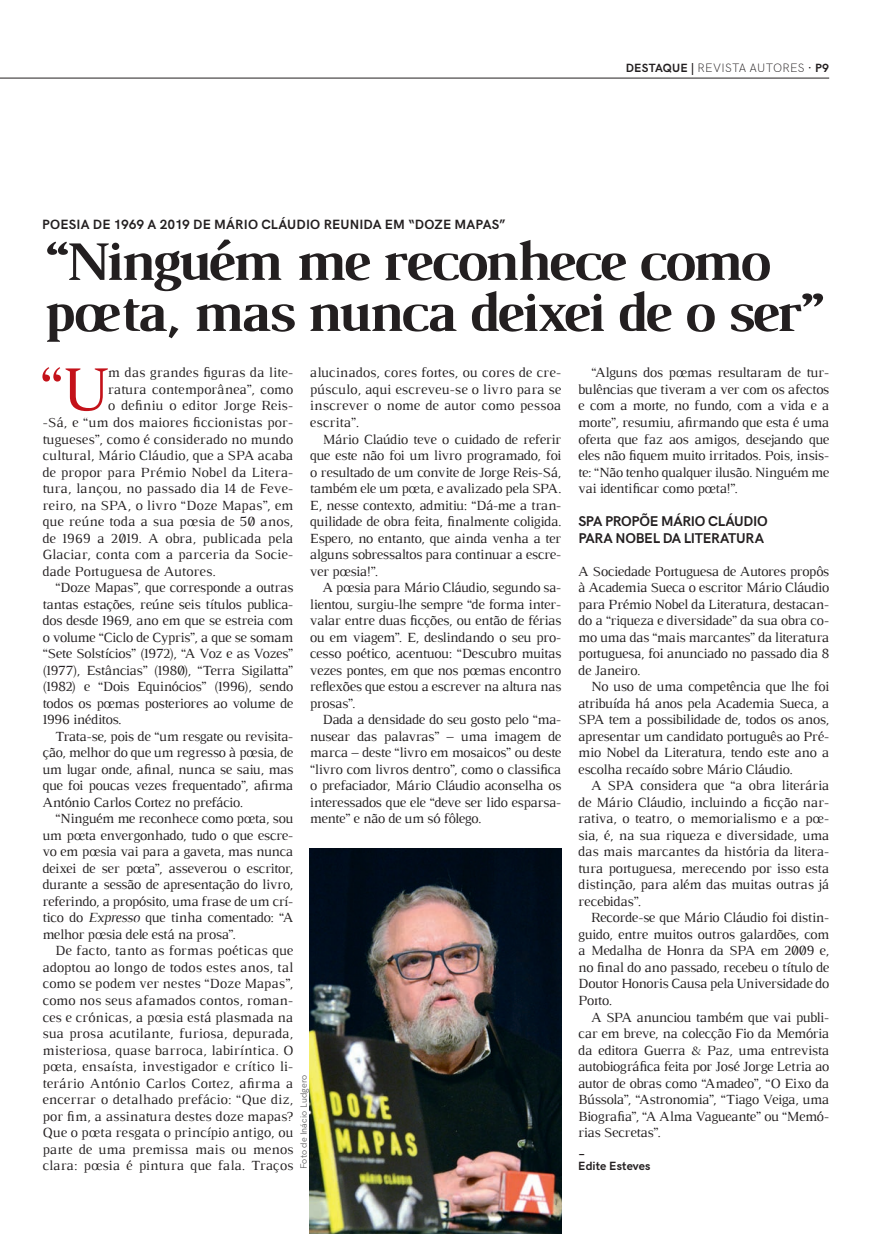
<style>
.page{position:relative;width:893px;height:1234px;background:#fff}
.page>*{position:absolute;margin:0;border:0;box-sizing:border-box;transform-origin:0 0}
.t1{font:65.7px "Luthier";color:#c4121a}
.t2{font:700 57px/51px "Luthier";letter-spacing:-.05em;color:#231f20}
.t3{font:14.25px/16.5px "Luthier";letter-spacing:-.015em;color:#231f20;text-align:justify}
.t4{font:14.25px "Luthier";letter-spacing:.005em;color:#231f20}
.t5{font:14.25px "Luthier";letter-spacing:-.035em;color:#231f20}
.t6{font:700 14.25px/16.5px "HK Grotesk";letter-spacing:-.02em;color:#231f20}
.t7{font:700 13.5px "HK Grotesk";letter-spacing:.01em;color:#231f20}
.t8{font:300 12px "HK Grotesk";letter-spacing:.02em;color:#231f20}
.t9{font:700 12px "HK Grotesk";color:#231f20}
.t10{font:9px "HK Grotesk";letter-spacing:.02em;color:#57585a}
.s1{font-weight:700}
.s2{font-style:italic}
</style>
<div class="page">
<hr style="left:0;top:78px;width:829px;height:1px;background:#231f20">
<img style="left:310px;top:848px;width:251px;height:385px">
<p class="t8" style="left:626px;top:61px;width:205px"><span class="s1">DESTAQUE |</span> REVISTA AUTORES · <span class="s1">P9</span></p>
<p class="t7" style="left:42px;top:219px;width:465px">POESIA DE 1969 A 2019 DE MÁRIO CLÁUDIO REUNIDA EM “DOZE MAPAS”</p>
<h2 class="t2" style="left:42px;top:240px;width:779px">“Ninguém me reconhece como poeta, mas nunca deixei de o ser”</h2>
<h1 class="t1" style="left:38px;top:348px;width:71px">“U</h1>
<p class="t3" style="left:108px;top:364px;width:187px">m das grandes figuras da lite-</p>
<p class="t3" style="left:310px;top:364px;width:253px">alucinados, cores fortes, ou cores de cre&shy;púsculo, aqui escreveu-se o livro para se inscrever o nome de autor como pessoa escrita”.</p>
<p class="t3" style="left:310px;top:430px;width:253px;text-indent:13px">Mário Claúdio teve o cuidado de referir que este não foi um livro programado, foi o resultado de um convite de Jorge Reis-Sá, também ele um poeta, e avalizado pela SPA.<br>E, nesse contexto, admitiu: “Dá-me a tran&shy;quilidade de obra feita, finalmente coligida.<br>Espero, no entanto, que ainda venha a ter alguns sobressaltos para continuar a escre&shy;ver poesia!”.</p>
<p class="t3" style="left:310px;top:579px;width:253px;text-indent:13px">A poesia para Mário Cláudio, segundo sa&shy;lientou, surgiu-lhe sempre “de forma inter&shy;valar entre duas ficções, ou então de férias ou em viagem”. E, deslindando o seu pro&shy;cesso poético, acentuou: “Descubro muitas vezes pontes, em que nos poemas encontro reflexões que estou a escrever na altura nas prosas”.</p>
<p class="t3" style="left:310px;top:711px;width:253px;text-indent:13px">Dada a densidade do seu gosto pelo “ma&shy;nusear das palavras” – uma imagem de marca – deste “livro em mosaicos” ou deste “livro com livros dentro”, como o classifica o prefaciador, Mário Cláudio aconselha os interessados que ele “deve ser lido esparsa&shy;mente” e não de um só fôlego.</p>
<p class="t3" style="left:108px;top:380px;width:187px">ratura contemporânea”, como</p>
<p class="t3" style="left:108px;top:397px;width:187px">o definiu o editor Jorge Reis-</p>
<p class="t4" style="left:42px;top:413px;width:252px">-Sá, e “um dos maiores ficcionistas por-</p>
<p class="t3" style="left:42px;top:430px;width:252px">tugueses”, como é considerado no mundo</p>
<p class="t3" style="left:42px;top:447px;width:252px">cultural, Mário Cláudio, que a SPA acaba</p>
<p class="t4" style="left:42px;top:463px;width:252px">de propor para Prémio Nobel da Litera-</p>
<p class="t3" style="left:42px;top:480px;width:252px">tura, lançou, no passado dia 14 de Feve-</p>
<p class="t4" style="left:42px;top:496px;width:252px">reiro, na SPA, o livro “Doze Mapas”, em</p>
<p class="t3" style="left:42px;top:513px;width:252px">que reúne toda a sua poesia de 50 anos,</p>
<p class="t3" style="left:42px;top:529px;width:252px">de 1969 a 2019. A obra, publicada pela</p>
<p class="t4" style="left:42px;top:545px;width:252px">Glaciar, conta com a parceria da Socie-</p>
<p class="t3" style="left:42px;top:562px;width:175px">dade Portuguesa de Autores.</p>
<p class="t3" style="left:55px;top:579px;width:240px">“Doze Mapas”, que corresponde a outras</p>
<p class="t3" style="left:42px;top:595px;width:252px">tantas estações, reúne seis títulos publica-</p>
<p class="t3" style="left:42px;top:612px;width:252px">dos desde 1969, ano em que se estreia com</p>
<p class="t3" style="left:42px;top:628px;width:252px">o volume “Ciclo de Cypris”, a que se somam</p>
<p class="t3" style="left:42px;top:645px;width:252px">“Sete Solstícios” (1972), “A Voz e as Vozes”</p>
<p class="t3" style="left:42px;top:661px;width:252px">(1977), Estâncias” (1980), “Terra Sigilatta”</p>
<p class="t3" style="left:42px;top:678px;width:252px">(1982) e “Dois Equinócios” (1996), sendo</p>
<p class="t3" style="left:42px;top:694px;width:252px">todos os poemas posteriores ao volume de</p>
<p class="t3" style="left:42px;top:711px;width:81px">1996 inéditos.</p>
<p class="t3" style="left:55px;top:727px;width:240px">Trata-se, pois de “um resgate ou revisita-</p>
<p class="t3" style="left:42px;top:744px;width:252px">ção, melhor do que um regresso à poesia, de</p>
<p class="t3" style="left:42px;top:760px;width:252px">um lugar onde, afinal, nunca se saiu, mas</p>
<p class="t3" style="left:42px;top:777px;width:252px">que foi poucas vezes frequentado”, afirma</p>
<p class="t5" style="left:42px;top:793px;width:202px">António Carlos Cortez no prefácio.</p>
<p class="t3" style="left:55px;top:810px;width:240px">“Ninguém me reconhece como poeta, sou</p>
<p class="t3" style="left:42px;top:826px;width:252px">um poeta envergonhado, tudo o que escre-</p>
<p class="t3" style="left:42px;top:843px;width:252px">vo em poesia vai para a gaveta, mas nunca</p>
<p class="t3" style="left:42px;top:859px;width:252px">deixei de ser poeta”, asseverou o escritor,</p>
<p class="t3" style="left:42px;top:876px;width:252px">durante a sessão de apresentação do livro,</p>
<p class="t3" style="left:42px;top:892px;width:252px">referindo, a propósito, uma frase de um crí-</p>
<p class="t5" style="left:42px;top:908px;width:252px">tico do <span class="s2">Expresso</span> que tinha comentado: “A</p>
<p class="t3" style="left:42px;top:925px;width:195px">melhor poesia dele está na prosa”.</p>
<p class="t3" style="left:55px;top:942px;width:240px">De facto, tanto as formas poéticas que</p>
<p class="t3" style="left:42px;top:958px;width:252px">adoptou ao longo de todos estes anos, tal</p>
<p class="t4" style="left:42px;top:974px;width:252px">como se podem ver nestes “Doze Mapas”,</p>
<p class="t3" style="left:42px;top:991px;width:252px">como nos seus afamados contos, roman-</p>
<p class="t3" style="left:42px;top:1008px;width:252px">ces e crónicas, a poesia está plasmada na</p>
<p class="t3" style="left:42px;top:1024px;width:252px">sua prosa acutilante, furiosa, depurada,</p>
<p class="t4" style="left:42px;top:1040px;width:252px">misteriosa, quase barroca, labiríntica. O</p>
<p class="t4" style="left:42px;top:1057px;width:252px">poeta, ensaísta, investigador e crítico li-</p>
<p class="t3" style="left:42px;top:1074px;width:252px">terário António Carlos Cortez, afirma a</p>
<p class="t4" style="left:42px;top:1090px;width:252px">encerrar o detalhado prefácio: “Que diz,</p>
<p class="t3" style="left:42px;top:1107px;width:252px">por fim, a assinatura destes doze mapas?</p>
<p class="t3" style="left:42px;top:1123px;width:252px">Que o poeta resgata o princípio antigo, ou</p>
<p class="t4" style="left:42px;top:1139px;width:252px">parte de uma premissa mais ou menos</p>
<p class="t3" style="left:42px;top:1156px;width:252px">clara: poesia é pintura que fala. Traços</p>
<p class="t10" style="left:300px;top:1168px;width:96px;rotate:-90deg">Foto de Inácio Ludgero</p>
<p class="t3" style="left:578px;top:364px;width:252px;text-indent:13px">“Alguns dos poemas resultaram de tur&shy;bulências que tiveram a ver com os afectos e com a morte, no fundo, com a vida e a morte”, resumiu, afirmando que esta é uma oferta que faz aos amigos, desejando que eles não fiquem muito irritados. Pois, insis&shy;te: “Não tenho qualquer ilusão. Ninguém me vai identificar como poeta!”.</p>
<p class="t6" style="left:578px;top:514px;width:191px">SPA PROPÕE MÁRIO CLÁUDIO<br>PARA NOBEL DA LITERATURA</p>
<p class="t3" style="left:578px;top:562px;width:252px">A Sociedade Portuguesa de Autores propôs à Academia Sueca o escritor Mário Cláudio para Prémio Nobel da Literatura, destacan&shy;do a “riqueza e diversidade” da sua obra co&shy;mo uma das “mais marcantes” da literatura portuguesa, foi anunciado no passado dia 8 de Janeiro.</p>
<p class="t3" style="left:578px;top:678px;width:252px;text-indent:13px">No uso de uma competência que lhe foi atribuída há anos pela Academia Sueca, a SPA tem a possibilidade de, todos os anos, apresentar um candidato português ao Pré&shy;mio Nobel da Literatura, tendo este ano a escolha recaído sobre Mário Cláudio.</p>
<p class="t3" style="left:578px;top:777px;width:252px;text-indent:13px">A SPA considera que “a obra literária de Mário Cláudio, incluindo a ficção nar&shy;rativa, o teatro, o memorialismo e a poe&shy;sia, é, na sua riqueza e diversidade, uma das mais marcantes da história da litera&shy;tura portuguesa, merecendo por isso esta distinção, para além das muitas outras já recebidas”.</p>
<p class="t3" style="left:578px;top:909px;width:252px;text-indent:13px">Recorde-se que Mário Cláudio foi distin&shy;guido, entre muitos outros galardões, com a Medalha de Honra da SPA em 2009 e, no final do ano passado, recebeu o título de Doutor Honoris Causa pela Universidade do Porto.</p>
<p class="t3" style="left:578px;top:1008px;width:252px;text-indent:13px">A SPA anunciou também que vai publi&shy;car em breve, na colecção Fio da Memória da editora Guerra &amp; Paz, uma entrevista autobiográfica feita por José Jorge Letria ao autor de obras como “Amadeo”, “O Eixo da Bússola”, “Astronomia”, “Tiago Veiga, uma Biografia”, “A Alma Vagueante” ou “Memó&shy;rias Secretas”.</p>
<p class="t9" style="left:578px;top:1160px;width:74px">Edite Esteves</p>
</div>
